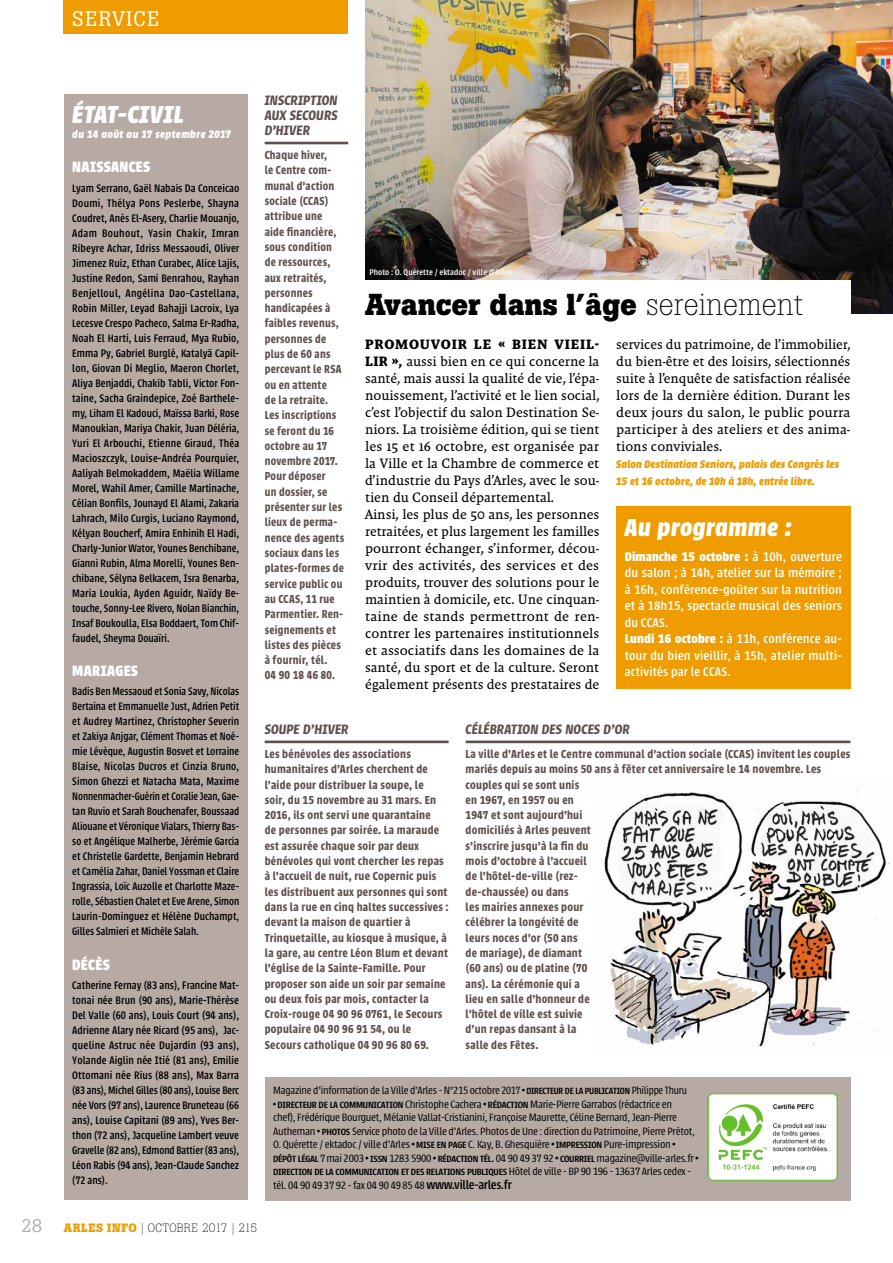
<style>
.page{position:relative;width:893px;height:1263px;background:#fff}
.page>*{position:absolute;margin:0;border:0;box-sizing:border-box;transform-origin:0 0}
.t1{font:700 30px "Boton";color:#000}
.t2{font:italic 700 27px "Urbana";letter-spacing:.02em;color:#fff}
.t3{font:21px "Boton";letter-spacing:.075em;color:#fff}
.t4{font:700 16.5px "Urbana";letter-spacing:.02em;color:#fff}
.t5{font:italic 600 15px/15px "Urbana";letter-spacing:.005em;color:#5f504d;text-align:justify}
.t6{font:13.8px/17px "Malaga OT";letter-spacing:-.005em;color:#000}
.t7{font:500 13.8px/16.5px "Urbana";letter-spacing:.01em;color:#fff}
.t8{font:600 12.75px/15.3px "Urbana";letter-spacing:.02em;color:#5f504d}
.t9{font:600 12.75px/15.3px "Urbana";letter-spacing:.02em;color:#5f504d;scale:.94 1}
.t10{font:500 12px/15px "Urbana";color:#000;text-align:justify;scale:.95 1}
.t11{font:500 12px/15px "Urbana";color:#000;text-align:justify;scale:.91 1}
.t12{font:500 12px/15px "Urbana";color:#000;text-align:justify;scale:.94 1}
.t13{font:italic 700 12px/17px "Urbana";letter-spacing:.015em;color:#ee9c00}
.t14{font:300 12px "Boton";letter-spacing:.02em;color:#000}
.t15{font:italic 700 12px "Urbana";letter-spacing:.035em;color:#fff}
.t16{font:300 11.7px/13.5px "Urbana";letter-spacing:-.02em;color:#000;scale:.94 1}
.t17{font:300 11.7px "Urbana";letter-spacing:-.02em;color:#000}
.t18{font:500 9px "Urbana";letter-spacing:.01em;color:#fff}
.s1{font-weight:300}
.s2{font-weight:700}
.s3{font-weight:500}
.s4{font-weight:500;font-size:13.5px}
.s5{font-weight:400;font-size:18px;color:#b7aaa5}
.s6{font-weight:700;color:#ee9c00}
</style>
<div class="page">
<div style="left:265px;top:1077px;width:585px;height:123px;background:#b7aaa5"></div>
<img style="left:707px;top:1092px;width:131px;height:90px">
<div style="left:64px;top:0;width:284px;height:34px;background:#ee9c00"></div>
<div style="left:64px;top:94px;width:184px;height:1106px;background:#b7aaa5"></div>
<hr style="left:265px;top:740px;width:184px;height:3px;background:#5f504d">
<img style="left:365px;top:0;width:528px;height:314px">
<img style="left:604px;top:790px;width:286px;height:257px">
<hr style="left:466px;top:740px;width:384px;height:3px;background:#5f504d">
<hr style="left:265px;top:142px;width:83px;height:2px;background:#5f504d">
<div style="left:365px;top:281px;width:485px;height:408px;background:#fff"></div>
<div style="left:616px;top:507px;width:234px;height:182px;background:#ee9c00"></div>
<h3 class="t3" style="left:72px;top:6px;width:89px">SERVICE</h3>
<h2 class="t2" style="left:72px;top:99px;width:113px">ÉTAT-CIVIL</h2>
<p class="t15" style="left:72px;top:127px;width:160px">du 14 août au 17 septembre 2017</p>
<p class="t4" style="left:72px;top:158px;width:80px">NAISSANCES</p>
<p class="t10" style="left:72px;top:180px;width:177px">Lyam Serrano, Gaël Nabais Da Conceicao Doumi, Thélya Pons Peslerbe, Shayna Coudret, Anès El-Asery, Charlie Mouanjo, Adam Bouhout, Yasin Chakir, Imran Ribeyre Achar, Idriss Messaoudi, Oliver Jimenez Ruiz, Ethan Curabec, Alice Lajis, Justine Redon, Sami Benrahou, Rayhan Benjelloul, Angélina Dao-Castellana, Robin Miller, Leyad Bahajji Lacroix, Lya Lecesve Crespo Pacheco, Salma Er-Radha, Noah El Harti, Luis Ferraud, Mya Rubio, Emma Py, Gabriel Burglé, Katalyä Capil&shy;lon, Giovan Di Meglio, Maeron Chorlet, Aliya Benjaddi, Chakib Tabli, Victor Fon&shy;taine, Sacha Graindepice, Zoé Barthele&shy;my, Liham El Kadouci, Maïssa Barki, Rose Manoukian, Mariya Chakir, Juan Déléria, Yuri El Arbouchi, Etienne Giraud, Théa Macioszczyk, Louise-Andréa Pourquier, Aaliyah Belmokaddem, Maëlia Willame Morel, Wahil Amer, Camille Martinache, Célian Bonfils, Jounayd El Alami, Zakaria Lahrach, Milo Curgis, Luciano Raymond, Kélyan Boucherf, Amira Enhinih El Hadi, Charly-Junior Wator, Younes Benchibane, Gianni Rubin, Alma Morelli, Younes Ben&shy;chibane, Sélyna Belkacem, Isra Benarba, Maria Loukia, Ayden Aguidr, Naïdy Be&shy;touche, Sonny-Lee Rivero, Nolan Bianchin, Insaf Boukoulla, Elsa Boddaert, Tom Chif&shy;faudel, Sheyma Douaïri.</p>
<p class="t4" style="left:72px;top:662px;width:67px">MARIAGES</p>
<p class="t11" style="left:72px;top:684px;width:185px">Badis Ben Messaoud et Sonia Savy, Nicolas Bertaina et Emmanuelle Just, Adrien Petit et Audrey Martinez, Christopher Severin et Zakiya Anjgar, Clément Thomas et Noé&shy;mie Lévèque, Augustin Bosvet et Lorraine Blaise, Nicolas Ducros et Cinzia Bruno, Simon Ghezzi et Natacha Mata, Maxime Nonnenmacher-Guérin et Coralie Jean, Gae&shy;tan Ruvio et Sarah Bouchenafer, Boussaad Aliouane et Véronique Vialars, Thierry Bas&shy;so et Angélique Malherbe, Jérémie Garcia et Christelle Gardette, Benjamin Hebrard et Camélia Zahar, Daniel Yossman et Claire Ingrassia, Loïc Auzolle et Charlotte Maze&shy;rolle, Sébastien Chalet et Eve Arene, Simon Laurin-Dominguez et Hélène Duchampt, Gilles Salmieri et Michèle Salah.</p>
<p class="t4" style="left:72px;top:955px;width:39px">DÉCÈS</p>
<p class="t12" style="left:72px;top:978px;width:179px">Catherine Fernay (83 ans), Francine Mat&shy;tonai née Brun (90 ans), Marie-Thérèse Del Valle (60 ans), Louis Court (94 ans), Adrienne Alary née Ricard (95 ans), Jac&shy;queline Astruc née Dujardin (93 ans), Yolande Aiglin née Itié (81 ans), Emilie Ottomani née Rius (88 ans), Max Barra (83 ans), Michel Gilles (80 ans), Louise Berc née Vors (97 ans), Laurence Bruneteau (66 ans), Louise Capitani (89 ans), Yves Ber&shy;thon (72 ans), Jacqueline Lambert veuve Gravelle (82 ans), Edmond Battier (83 ans), Léon Rabis (94 ans), Jean-Claude Sanchez (72 ans).</p>
<p class="t5" style="left:265px;top:93px;width:75px">INSCRIPTION AUX SECOURS D’HIVER</p>
<p class="t9" style="left:265px;top:148px;width:86px">Chaque hiver,<br>le Centre com&shy;munal d’action sociale (CCAS) attribue une aide financière, sous condition de ressources, aux retraités, personnes handicapées à faibles revenus, personnes de plus de 60 ans percevant le RSA ou en attente<br>de la retraite.<br>Les inscriptions se feront du 16 octobre au 17 novembre 2017.<br>Pour déposer<br>un dossier, se présenter sur les lieux de perma&shy;nence des agents sociaux dans les plates-formes de service public ou au CCAS, 11 rue<br>Parmentier. Ren&shy;seignements et listes des pièces à fournir, tél.<br>04 90 18 46 80.</p>
<p class="t18" style="left:369px;top:267px;width:144px">Photo : O. Quérette / ektadoc / ville d’Arles</p>
<h1 class="t1" style="left:365px;top:286px;width:439px">Avancer dans l’âge <span class="s1">sereinement</span></h1>
<p class="t6" style="left:365px;top:335px;width:236px"><span class="s2">PROMOUVOIR LE « BIEN VIEIL-LIR »,</span> aussi bien en ce qui concerne la santé, mais aussi la qualité de vie, l’épa&shy;nouissement, l’activité et le lien social, c’est l’objectif du salon Destination Se&shy;niors. La troisième édition, qui se tient les 15 et 16 octobre, est organisée par la Ville et la Chambre de commerce et d’industrie du Pays d’Arles, avec le sou&shy;tien du Conseil départemental.<br>Ainsi, les plus de 50 ans, les personnes retraitées, et plus largement les familles pourront échanger, s’informer, décou&shy;vrir des activités, des services et des produits, trouver des solutions pour le maintien à domicile, etc. Une cinquan&shy;taine de stands permettront de ren&shy;contrer les partenaires institutionnels et associatifs dans les domaines de la santé, du sport et de la culture. Seront également présents des prestataires de</p>
<p class="t6" style="left:616px;top:335px;width:236px;text-align:justify">services du patrimoine, de l’immobilier, du bien-être et des loisirs, sélectionnés suite à l’enquête de satisfaction réalisée lors de la dernière édition. Durant les deux jours du salon, le public pourra participer à des ateliers et des anima&shy;tions conviviales.</p>
<p class="t13" style="left:616px;top:456px;width:224px">Salon Destination Seniors, palais des Congrès les<br>15 et 16 octobre, de 10h à 18h, entrée libre.</p>
<h2 class="t2" style="left:625px;top:512px;width:168px">Au programme :</h2>
<p class="t7" style="left:625px;top:548px;width:219px"><span class="s2">Dimanche 15 octobre :</span> à 10h, ouverture du salon ; à 14h, atelier sur la mémoire ; à 16h, conférence-goûter sur la nutrition et à 18h15, spectacle musical des seniors du CCAS.<br><span class="s2">Lundi 16 octobre :</span> à 11h, conférence au&shy;tour du bien vieillir, à 15h, atelier multi&shy;activités par le CCAS.</p>
<p class="t5" style="left:265px;top:722px;width:85px">SOUPE D’HIVER</p>
<p class="t8" style="left:265px;top:746px;width:185px">Les bénévoles des associations humanitaires d’Arles cherchent de l’aide pour distribuer la soupe, le<br>soir, du 15 novembre au 31 mars. En 2016, ils ont servi une quarantaine<br>de personnes par soirée. La maraude est assurée chaque soir par deux bénévoles qui vont chercher les repas à l’accueil de nuit, rue Copernic puis les distribuent aux personnes qui sont dans la rue en cinq haltes successives : devant la maison de quartier à Trinquetaille, au kiosque à musique, à la gare, au centre Léon Blum et devant l’église de la Sainte-Famille. Pour proposer son aide un soir par semaine ou deux fois par mois, contacter la Croix-rouge 04 90 96 0761, le Secours populaire 04 90 96 91 54, ou le Secours catholique 04 90 96 80 69.</p>
<p class="t5" style="left:466px;top:722px;width:166px">CÉLÉBRATION DES NOCES D’OR</p>
<p class="t8" style="left:466px;top:746px;width:386px">La ville d’Arles et le Centre communal d’action sociale (CCAS) invitent les couples mariés depuis au moins 50 ans à fêter cet anniversaire le 14 novembre. Les couples qui se sont unis<br>en 1967, en 1957 ou en<br>1947 et sont aujourd’hui<br>domiciliés à Arles peuvent<br>s’inscrire jusqu’à la fin du<br>mois d’octobre à l’accueil<br>de l’hôtel-de-ville (rez-<br>de-chaussée) ou dans<br>les mairies annexes pour<br>célébrer la longévité de<br>leurs noces d’or (50 ans<br>de mariage), de diamant<br>(60 ans) ou de platine (70<br>ans). La cérémonie qui a<br>lieu en salle d’honneur de<br>l’hôtel de ville est suivie<br>d’un repas dansant à la<br>salle des Fêtes.</p>
<p class="t17" style="left:273px;top:1084px;width:415px">Magazine d’information de la Ville d’Arles - N°215 octobre 2017 • <span class="s3">directeur de la publication</span> Philippe Thuru</p>
<p class="t16" style="left:273px;top:1097px;width:454px">• <span class="s3">directeur de la communication</span> Christophe Cachera • <span class="s3">rédaction</span> Marie-Pierre Garrabos (rédactrice en<br>chef), Frédérique Bourguet, Mélanie Vallat-Cristianini, Françoise Maurette, Céline Bernard, Jean-Pierre Autheman • <span class="s3">photos</span> Service photo de la Ville d’Arles. Photos de Une : direction du Patrimoine, Pierre Prétot, O. Quérette / ektadoc / ville d’Arles • <span class="s3">mise en page</span> C. Kay, B. Ghesquière • <span class="s3">impression</span> Pure-impression • <span class="s3">dépôt légal</span> 7mai 2003 • <span class="s3">issn</span> 1283 5900 • <span class="s3">rédaction tél.</span> 04 90 49 37 92 • <span class="s3">courriel</span> magazine@ville-arles.fr • <span class="s3">direction de la communication et des relations publiques</span> Hôtel de ville - BP 90 196 - 13637 Arles cedex - tél. 04 90 49 37 92 - fax 04 90 49 85 48 <span class="s4">www.ville-arles.fr</span></p>
<p class="t14" style="left:21px;top:1221px;width:237px"><span class="s5">28</span> <span class="s6">ARLES INFO</span> | OCTOBRE 2017 | 215</p>
</div>
